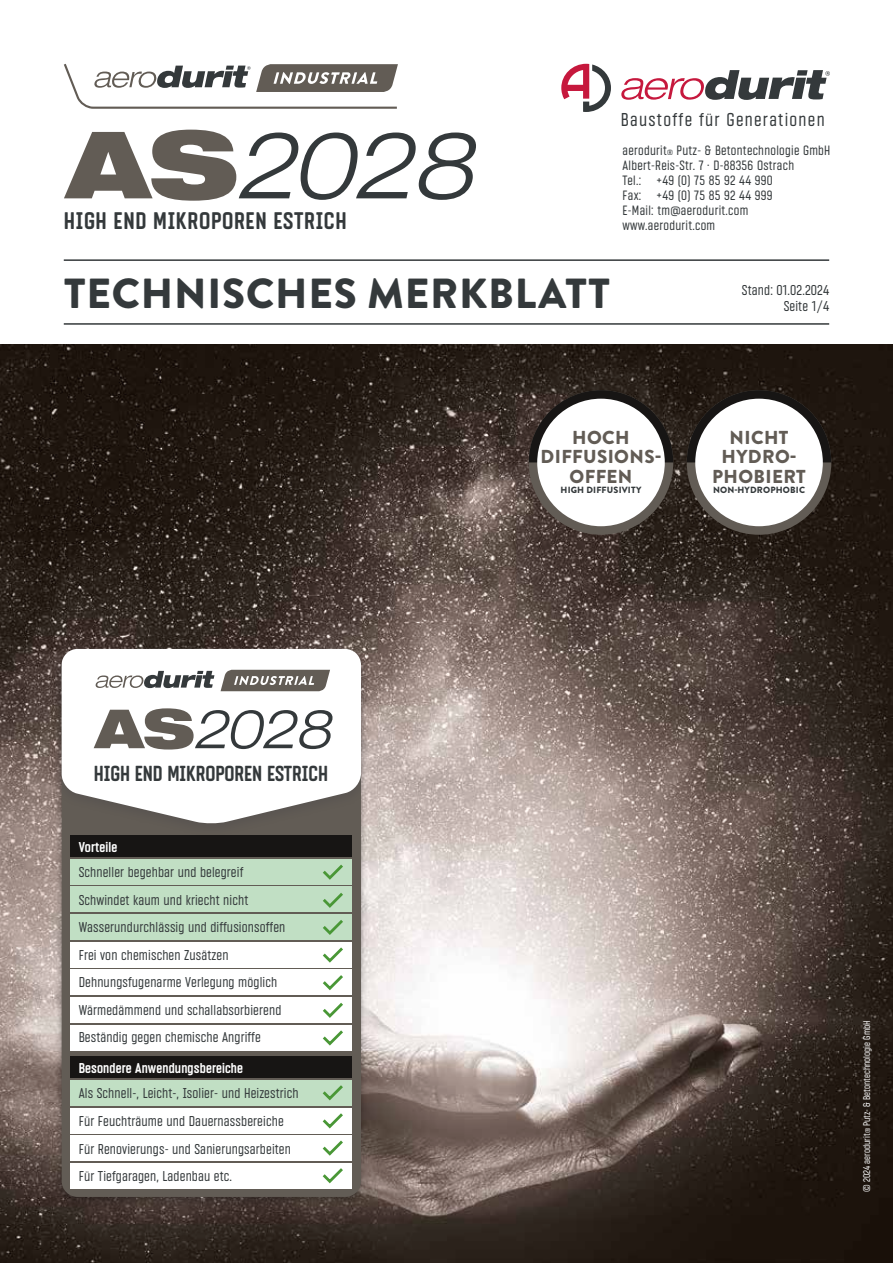
<style>
.page{position:relative;width:893px;height:1263px;background:#fff}
.page>*{position:absolute;margin:0;border:0;box-sizing:border-box;transform-origin:0 0}
.t1{font:italic 300 expanded 93px "Helvetica Neue LT Pro";color:#34393b}
.t2{font:italic 300 expanded 53.85px "Helvetica Neue LT Pro";color:#34393b}
.t3{font:900 42px "Brandon Grotesque";letter-spacing:.02em;color:#34393b}
.t4{font:700 24px "Vin Sans Pro";letter-spacing:.03em;color:#34393b}
.t5{font:700 21.75px "Vin Sans Pro";color:#34393b}
.t6{font:900 18.75px/19.5px "Brandon Grotesque";letter-spacing:.02em;color:#625c55;text-align:center}
.t7{font:18.6px "Vin Sans Pro";letter-spacing:.07em;color:#34393b}
.t8{font:14.25px/27.5px "Vin Sans Pro";letter-spacing:.01em;color:#34393b}
.t9{font:700 14.25px "Vin Sans Pro";letter-spacing:.01em;color:#fff}
.t10{font:13.5px/15px "Vin Sans Pro";letter-spacing:.02em;color:#34393b}
.t11{font:9.75px "Vin Sans Pro";color:#fff}
.t12{font:900 9px "Brandon Grotesque";letter-spacing:.02em;color:#34393b}
.s1{font-family:"Helvetica Neue";font-weight:900;font-style:normal;color:#625c55}
.s2{font-size:7.5px}
.s3{font-size:6.75px}
</style>
<div class="page">
<hr style="left:64px;top:259px;width:765px;height:2px;background:#34393b">
<hr style="left:64px;top:323px;width:765px;height:2px;background:#34393b">
<svg style="left:561px;top:64px;width:50px;height:48px"></svg>
<svg style="left:621px;top:70px;width:209px;height:30px"></svg>
<svg style="left:64px;top:64px;width:334px;height:45px"></svg>
<img style="left:0;top:344px;width:893px;height:919px">
<div style="left:687px;top:390px;width:144px;height:145px;background:#625c55;border-radius:50%"></div>
<svg style="left:687px;top:390px;width:144px;height:72px;background:#1f1a15"></svg>
<div style="left:695px;top:399px;width:128px;height:127px;background:#fff;border-radius:50%"></div>
<div style="left:529px;top:390px;width:144px;height:145px;background:#625c55;border-radius:50%"></div>
<svg style="left:529px;top:390px;width:144px;height:72px;background:#2b2420"></svg>
<div style="left:537px;top:399px;width:128px;height:127px;background:#fff;border-radius:50%"></div>
<div style="left:54px;top:649px;width:314px;height:559px;background:#171514;opacity:.3"></div>
<div style="left:58px;top:649px;width:307px;height:551px;background:#171514;opacity:.1"></div>
<div style="left:62px;top:653px;width:299px;height:544px;background:#625c55;border-radius:16px"></div>
<div style="left:53px;top:644px;width:317px;height:192px;background:#3d3c44;opacity:.24"></div>
<svg style="left:62px;top:649px;width:299px;height:175px;background:#ededec"></svg>
<div style="left:71px;top:836px;width:281px;height:21px;background:#171514"></div>
<div style="left:71px;top:1057px;width:281px;height:21px;background:#171514"></div>
<div style="left:71px;top:859px;width:281px;height:25px;background:#c1dfc4"></div>
<div style="left:71px;top:1080px;width:281px;height:26px;background:#c1dfc4"></div>
<div style="left:71px;top:1108px;width:281px;height:25px;background:#fff"></div>
<div style="left:71px;top:887px;width:281px;height:25px;background:#c1dfc4"></div>
<div style="left:71px;top:1135px;width:281px;height:26px;background:#fff"></div>
<div style="left:71px;top:1163px;width:281px;height:25px;background:#fff"></div>
<div style="left:71px;top:914px;width:281px;height:26px;background:#c1dfc4"></div>
<div style="left:71px;top:942px;width:281px;height:25px;background:#fff"></div>
<div style="left:71px;top:997px;width:281px;height:26px;background:#fff"></div>
<div style="left:71px;top:969px;width:281px;height:26px;background:#fff"></div>
<div style="left:71px;top:1025px;width:281px;height:25px;background:#fff"></div>
<svg style="left:323px;top:864px;width:20px;height:16px"></svg>
<svg style="left:323px;top:893px;width:20px;height:15px"></svg>
<svg style="left:323px;top:920px;width:20px;height:15px"></svg>
<svg style="left:323px;top:947px;width:20px;height:16px"></svg>
<svg style="left:323px;top:1003px;width:20px;height:15px"></svg>
<svg style="left:323px;top:975px;width:20px;height:16px"></svg>
<svg style="left:323px;top:1030px;width:20px;height:16px"></svg>
<svg style="left:322px;top:1085px;width:21px;height:16px"></svg>
<svg style="left:322px;top:1113px;width:21px;height:16px"></svg>
<svg style="left:322px;top:1140px;width:21px;height:16px"></svg>
<svg style="left:322px;top:1168px;width:21px;height:16px"></svg>
<svg style="left:95px;top:671px;width:119px;height:17px;background:#abacac"></svg>
<svg style="left:221px;top:670px;width:109px;height:21px"></svg>
<h1 class="t1" style="left:67px;top:108px;width:408px"><span class="s1">AS</span>2028</h1>
<h3 class="t4" style="left:64px;top:207px;width:284px">HIGH END MIKROPOREN ESTRICH</h3>
<h3 class="t7" style="left:621px;top:110px;width:205px">Baustoffe für Generationen</h3>
<p class="t10" style="left:622px;top:143px;width:209px">aerodurit<span class="s2">®</span> Putz- &amp; Betontechnologie GmbH<br>Albert-Reis-Str. 7 · D-88356 Ostrach<br>Tel.: +49 (0) 75 85 92 44 990<br>Fax: +49 (0) 75 85 92 44 999<br>E-Mail: tm@aerodurit.com</p>
<p class="t10" style="left:622px;top:218px;width:94px">www.aerodurit.com</p>
<h3 class="t3" style="left:64px;top:263px;width:547px">TECHNISCHES MERKBLATT</h3>
<p class="t8" style="left:742px;top:282px;width:89px;line-height:16.5px;text-align:right">Stand: 01.02.2024<br>Seite 1/4</p>
<h3 class="t6" style="left:541px;top:428px;width:121px">HOCH<br>DIFFUSIONS-<br>OFFEN</h3>
<p class="t12" style="left:560px;top:484px;width:82px">HIGH DIFFUSIVITY</p>
<h3 class="t6" style="left:712px;top:428px;width:95px">NICHT<br>HYDRO-<br>PHOBIERT</h3>
<p class="t12" style="left:713px;top:484px;width:94px">NON-HYDROPHOBIC</p>
<h2 class="t2" style="left:95px;top:696px;width:237px"><span class="s1">AS</span>2028</h2>
<h3 class="t5" style="left:94px;top:761px;width:236px">HIGH END MIKROPOREN ESTRICH</h3>
<p class="t9" style="left:79px;top:839px;width:40px">Vorteile</p>
<p class="t8" style="left:79px;top:858px;width:208px">Schneller begehbar und belegreif Schwindet kaum und kriecht nicht Wasserundurchlässig und diffusionsoffen Frei von chemischen Zusätzen Dehnungsfugenarme Verlegung möglich Wärmedämmend und schallabsorbierend Beständig gegen chemische Angriffe</p>
<p class="t9" style="left:79px;top:1060px;width:166px">Besondere Anwendungsbereiche</p>
<p class="t8" style="left:79px;top:1079px;width:221px">Als Schnell-, Leicht-, Isolier- und Heizestrich Für Feuchträume und Dauernassbereiche Für Renovierungs- und Sanierungsarbeiten Für Tiefgaragen, Ladenbau etc.</p>
<p class="t11" style="left:861px;top:1192px;width:173px;rotate:-90deg">© 2024 aerodurit<span class="s3">®</span> Putz- &amp; Betontechnologie GmbH</p>
</div>
